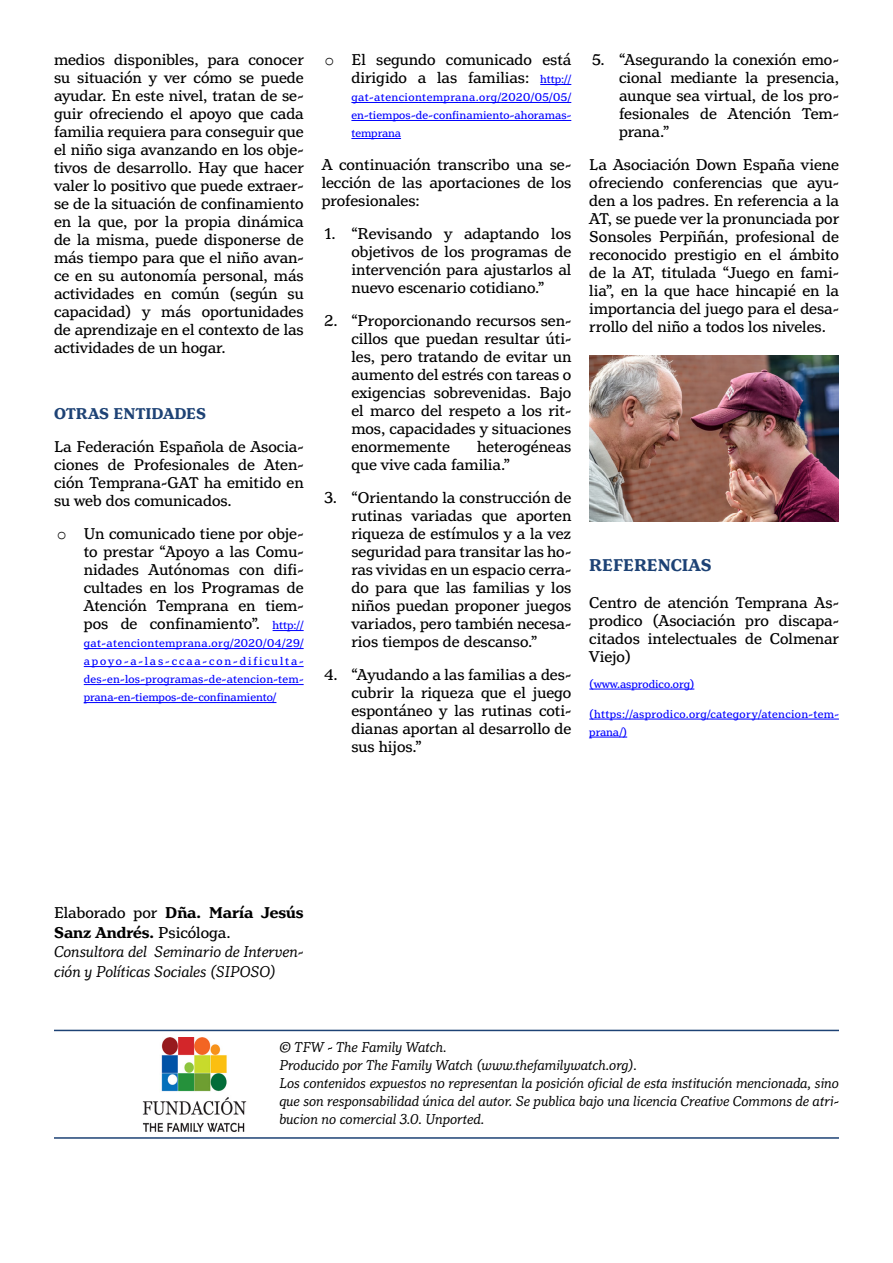
<style>
.page{position:relative;width:893px;height:1263px;background:#fff}
.page>*{position:absolute;margin:0;border:0;box-sizing:border-box;transform-origin:0 0}
.t1{font:700 18px "Henriette";color:#1d4275}
.t2{font:16.5px/18px "Henriette";color:#000;text-align:justify}
.t3{font:italic 16.5px/19.8px "Henriette";color:#000}
.t4{font:700 16.5px "Henriette";color:#1d4275}
.t5{font:italic 15px/18px "Henriette";color:#000}
.t6{font:12px/18px "Henriette";letter-spacing:.01em;color:#00f;text-align:justify}
.t7{font:12px/18px "Henriette";letter-spacing:.03em;color:#00f}
.s1{font-family:"Courier New"}
.s2{font-size:12px;color:#00f}
.s3{font-style:normal}
.s4{font-weight:700;font-style:normal}
</style>
<div class="page">
<hr style="left:273px;top:630px;width:31px;height:1px;background:#00f">
<hr style="left:84px;top:648px;width:220px;height:1px;background:#00f">
<hr style="left:84px;top:666px;width:220px;height:1px;background:#00f">
<hr style="left:84px;top:684px;width:220px;height:1px;background:#00f">
<hr style="left:84px;top:702px;width:192px;height:1px;background:#00f">
<hr style="left:540px;top:84px;width:31px;height:1px;background:#00f">
<hr style="left:351px;top:102px;width:220px;height:1px;background:#00f">
<hr style="left:351px;top:120px;width:220px;height:1px;background:#00f">
<hr style="left:351px;top:138px;width:50px;height:1px;background:#00f">
<hr style="left:589px;top:689px;width:105px;height:1px;background:#00f">
<hr style="left:589px;top:719px;width:250px;height:1px;background:#00f">
<hr style="left:589px;top:737px;width:38px;height:1px;background:#00f">
<hr style="left:54px;top:1030px;width:785px;height:1px;background:#1d4275">
<hr style="left:54px;top:1137px;width:785px;height:2px;background:#1d4275">
<img style="left:142px;top:1037px;width:105px;height:95px">
<img style="left:589px;top:355px;width:250px;height:167px">
<p class="t2" style="left:54px;top:51px;width:251px">medios disponibles, para conocer su situación y ver cómo se puede ayudar. En este nivel, tratan de se&shy;guir ofreciendo el apoyo que cada familia requiera para conseguir que el niño siga avanzando en los obje&shy;tivos de desarrollo. Hay que hacer valer lo positivo que puede extraer&shy;se de la situación de confinamiento en la que, por la propia dinámica de la misma, puede disponerse de más tiempo para que el niño avan&shy;ce en su autonomía personal, más actividades en común (según su capacidad) y más oportunidades de aprendizaje en el contexto de las actividades de un hogar.</p>
<p class="t4" style="left:54px;top:404px;width:154px">OTRAS ENTIDADES</p>
<p class="t2" style="left:54px;top:438px;width:251px">La Federación Española de Asocia&shy;ciones de Profesionales de Aten&shy;ción Temprana-GAT ha emitido en su web dos comunicados.</p>
<p class="t2" style="left:84px;top:525px;width:221px;text-indent:-27px"><span class="s1">o</span> Un comunicado tiene por obje&shy;to prestar “Apoyo a las Comu&shy;nidades Autónomas con difi&shy;cultades en los Programas de Atención Temprana en tiem&shy;pos de confinamiento”. <span class="s2">http://</span></p>
<p class="t6" style="left:84px;top:634px;width:221px">gat-atenciontemprana.org/2020/04/29/ apoyo-a-las-ccaa-con-dificulta&shy;des-en-los-programas-de-atencion-tem&shy;prana-en-tiempos-de-confinamiento/</p>
<p class="t2" style="left:324px;top:51px;width:248px;text-align:right"><span class="s1">o</span> El segundo comunicado está dirigido a las familias: <span class="s2">http://</span></p>
<p class="t6" style="left:351px;top:88px;width:221px">gat-atenciontemprana.org/2020/05/05/ en-tiempos-de-confinamiento-ahoramas&shy;temprana</p>
<p class="t2" style="left:322px;top:156px;width:251px">A continuación transcribo una se&shy;lección de las aportaciones de los profesionales:</p>
<p class="t2" style="left:351px;top:225px;width:221px;text-indent:-27px">1. “Revisando y adaptando los objetivos de los programas de intervención para ajustarlos al nuevo escenario cotidiano.”</p>
<p class="t2" style="left:351px;top:312px;width:221px;text-indent:-27px">2. “Proporcionando recursos sen&shy;cillos que puedan resultar úti&shy;les, pero tratando de evitar un aumento del estrés con tareas o exigencias sobrevenidas. Bajo el marco del respeto a los rit&shy;mos, capacidades y situaciones enormemente</p>
<p class="t2" style="left:351px;top:438px;width:221px;text-indent:126px">heterogéneas que vive cada familia.”</p>
<p class="t2" style="left:351px;top:489px;width:221px;text-indent:-27px">3. “Orientando la construcción de rutinas variadas que aporten riqueza de estímulos y a la vez seguridad para transitar las ho&shy;ras vividas en un espacio cerra&shy;do para que las familias y los niños puedan proponer juegos variados, pero también necesa&shy;rios tiempos de descanso.”</p>
<p class="t2" style="left:351px;top:666px;width:221px;text-indent:-27px">4. “Ayudando a las familias a des&shy;cubrir la riqueza que el juego espontáneo y las rutinas coti&shy;dianas aportan al desarrollo de sus hijos.”</p>
<p class="t2" style="left:619px;top:51px;width:221px;text-indent:-27px">5. “Asegurando la conexión emo&shy;cional mediante la presencia, aunque sea virtual, de los pro&shy;fesionales de Atención Tem&shy;prana.”</p>
<p class="t2" style="left:589px;top:156px;width:251px">La Asociación Down España viene ofreciendo conferencias que ayu&shy;den a los padres. En referencia a la AT, se puede ver la pronunciada por Sonsoles Perpiñán, profesional de reconocido prestigio en el ámbito de la AT, titulada “Juego en fami&shy;lia”, en la que hace hincapié en la importancia del juego para el desa&shy;rrollo del niño a todos los niveles.</p>
<p class="t1" style="left:589px;top:554px;width:124px">REFERENCIAS</p>
<p class="t2" style="left:589px;top:594px;width:251px">Centro de atención Temprana As&shy;prodico (Asociación pro discapa&shy;citados intelectuales de Colmenar Viejo)</p>
<p class="t6" style="left:589px;top:675px;width:107px">(www.asprodico.org)</p>
<p class="t7" style="left:589px;top:705px;width:251px">(https://asprodico.org/category/atencion-tem&shy;prana/)</p>
<p class="t3" style="left:54px;top:903px;width:251px"><span class="s3">Elaborado por</span> <span class="s4">Dña. María Jesús<br>Sanz Andrés.</span> <span class="s3">Psicóloga.<br></span>Consultora del Seminario de Interven&shy;ción y Políticas Sociales (SIPOSO)</p>
<p class="t5" style="left:279px;top:1039px;width:561px">© TFW - The Family Watch.<br>Producido por The Family Watch (www.thefamilywatch.org).<br>Los contenidos expuestos no representan la posición oficial de esta institución mencionada, sino que son responsabilidad única del autor. Se publica bajo una licencia Creative Commons de atri&shy;bucion no comercial 3.0. Unported.</p>
</div>
